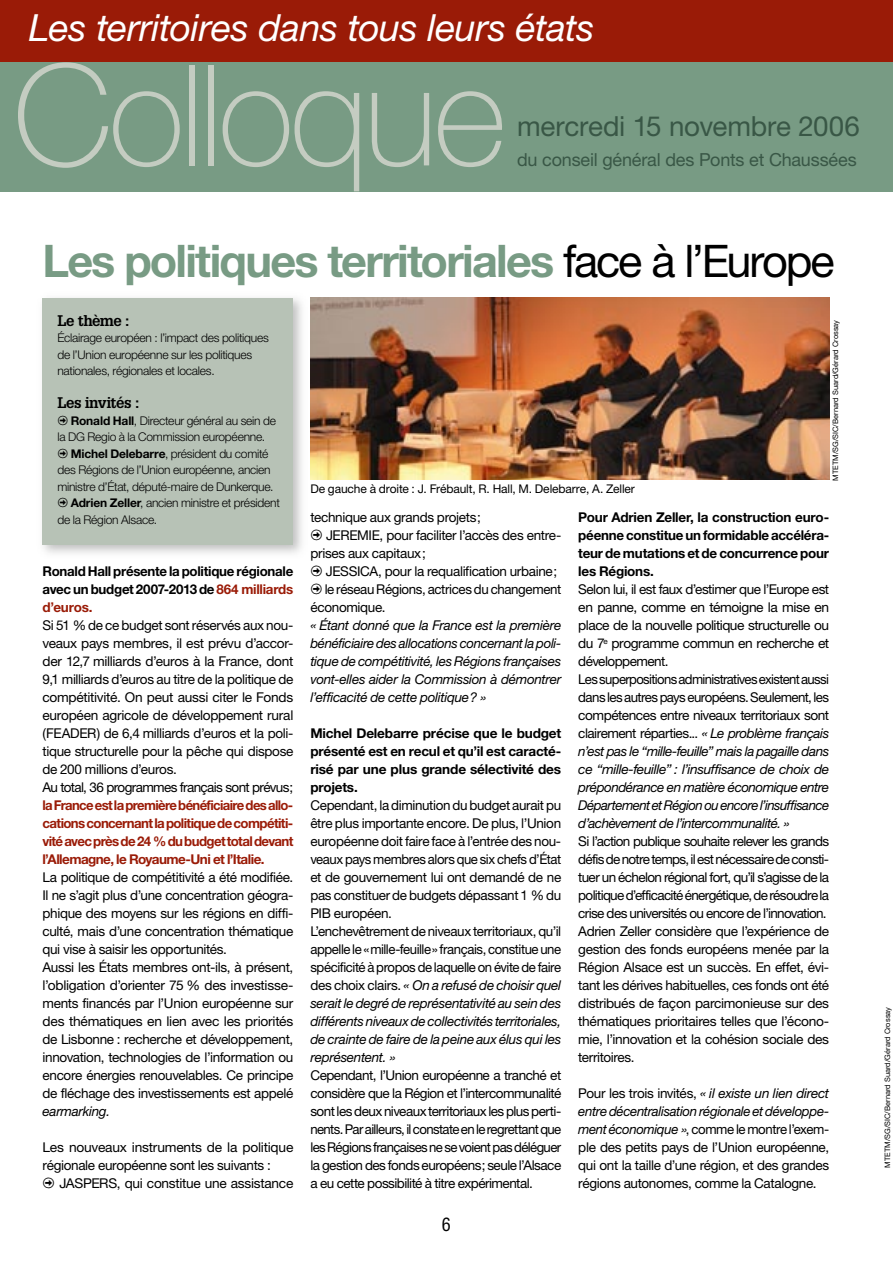
<style>
.page{position:relative;width:893px;height:1263px;background:#fff}
.page>*{position:absolute;margin:0;border:0;box-sizing:border-box;transform-origin:0 0}
.t1{font:100 141px "Helvetica Neue";letter-spacing:-.03em;color:#c4ccc1}
.t2{font:700 45px "Helvetica Neue";letter-spacing:-.04em;color:#789b84}
.t3{font:italic 37.5px "Helvetica Neue";letter-spacing:-.015em;color:#fff}
.t4{font:27.75px "Helvetica Neue";letter-spacing:-.01em;color:#395746}
.t5{font:18px "Helvetica Neue";letter-spacing:-.01em;color:#395746}
.t6{font:condensed 18px "Helvetica";color:#000}
.t7{font:700 15px "Glypha";letter-spacing:-.03em;color:#000}
.t8{font:13.5px/18px "Helvetica Neue";letter-spacing:-.025em;color:#000}
.t9{font:700 13.5px/18px "Helvetica Neue";letter-spacing:-.015em;color:#000;text-align:justify}
.t10{font:italic 13.5px/18px "Helvetica Neue";letter-spacing:-.02em;color:#000;text-align:justify}
.t11{font:700 13.5px/18px "Helvetica Neue";letter-spacing:-.045em;color:#9a1b07;text-align:justify}
.t12{font:300 12px/16.5px "Helvetica Neue";letter-spacing:-.02em;color:#000}
.t13{font:12px "Helvetica Neue";letter-spacing:-.01em;color:#000}
.t14{font:7.5px "Helvetica Neue";color:#000}
.s1{font-weight:400;color:#000}
.s2{font-family:"Fleches Left Right";font-weight:400}
.s3{font-weight:700}
.s4{font-family:"Fleches Left Right"}
.s5{font-style:italic}
.s6{color:#9a1b07}
</style>
<div class="page">
<div style="left:43px;top:298px;width:250px;height:246px;background:#b7c2b6"></div>
<img style="left:310px;top:298px;width:519px;height:181px">
<div style="left:0;top:0;width:893px;height:62px;background:#9a1b07"></div>
<div style="left:0;top:62px;width:893px;height:129px;background:#789b84"></div>
<h3 class="t3" style="left:29px;top:5px;width:567px">Les territoires dans tous leurs états</h3>
<h1 class="t1" style="left:13px;top:35px;width:495px">Colloque</h1>
<h3 class="t4" style="left:517px;top:109px;width:344px">mercredi 15 novembre 2006</h3>
<h3 class="t5" style="left:517px;top:149px;width:341px">du conseil général des Ponts et Chaussées</h3>
<h2 class="t2" style="left:43px;top:233px;width:794px">Les politiques territoriales <span class="s1">face à l’Europe</span></h2>
<p class="t14" style="left:831px;top:480px;width:162px;rotate:-90deg">MTETM/SG/SIC/Bernard Suard/Gérard Crossay</p>
<p class="t7" style="left:57px;top:311px;width:74px">Le thème :</p>
<p class="t12" style="left:57px;top:330px;width:213px">Éclairage européen : l’impact des politiques de l’Union européenne sur les politiques nationales, régionales et locales.</p>
<p class="t7" style="left:57px;top:394px;width:84px">Les invités :</p>
<p class="t12" style="left:57px;top:412px;width:224px"><span class="s2">h</span> <span class="s3">Ronald Hall</span>, Directeur général au sein de la DG Regio à la Commission européenne.<br><span class="s2">h</span> <span class="s3">Michel Delebarre</span>, président du comité des Régions de l’Union européenne, ancien ministre d’État, député-maire de Dunkerque. <span class="s2">h</span> <span class="s3">Adrien Zeller</span>, ancien ministre et président de la Région Alsace.</p>
<p class="t13" style="left:310px;top:481px;width:326px">De gauche à droite : J. Frébault, R. Hall, M. Delebarre, A. Zeller</p>
<p class="t8" style="left:310px;top:508px;width:252px">technique aux grands projets ;<br><span class="s4">h</span> JEREMIE, pour faciliter l’accès des entre&shy;prises aux capitaux ;<br><span class="s4">h</span> JESSICA, pour la requalification urbaine ; <span class="s4">h</span> le réseau Régions, actrices du changement économique.</p>
<p class="t10" style="left:310px;top:616px;width:252px">« Étant donné que la France est la première bénéficiaire des allocations concernant la poli&shy;tique de compétitivité, les Régions françaises vont-elles aider la Commission à démontrer l’efficacité de cette politique ? »</p>
<p class="t9" style="left:310px;top:724px;width:252px">Michel Delebarre précise que le budget présenté est en recul et qu’il est caracté&shy;risé par une plus grande sélectivité des projets.</p>
<p class="t8" style="left:310px;top:796px;width:252px">Cependant, la diminution du budget aurait pu être plus importante encore. De plus, l’Union européenne doit faire face à l’entrée des nou&shy;veaux pays membres alors que six chefs d’État et de gouvernement lui ont demandé de ne pas constituer de budgets dépassant 1 % du PIB européen.<br>L’enchevêtrement de niveaux territoriaux, qu’il appelle le « mille-feuille » français, constitue une spécificité à propos de laquelle on évite de faire des choix clairs. <span class="s5">« On a refusé de choisir quel serait le degré de représentativité au sein des différents niveaux de collectivités territoriales, de crainte de faire de la peine aux élus qui les représentent. »</span></p>
<p class="t8" style="left:310px;top:1066px;width:252px;text-align:justify">Cependant, l’Union européenne a tranché et considère que la Région et l’intercommunalité sont les deux niveaux territoriaux les plus perti&shy;nents. Par ailleurs, il constate en le regrettant que les Régions françaises ne se voient pas déléguer la gestion des fonds européens ; seule l’Alsace a eu cette possibilité à titre expérimental.</p>
<p class="t9" style="left:578px;top:508px;width:252px">Pour Adrien Zeller, la construction euro&shy;péenne constitue un formidable accéléra&shy;teur de mutations et de concurrence pour les Régions.</p>
<p class="t8" style="left:578px;top:580px;width:252px">Selon lui, il est faux d’estimer que l’Europe est en panne, comme en témoigne la mise en place de la nouvelle politique structurelle ou du 7<sup>e</sup> programme commun en recherche et développement.<br>Les superpositions administratives existent aussi dans les autres pays européens. Seulement, les compétences entre niveaux territoriaux sont clairement réparties... <span class="s5">« Le problème français n’est pas le “mille-feuille” mais la pagaille dans ce “mille-feuille” : l’insuffisance de choix de prépondérance en matière économique entre Département et Région ou encore l’insuffisance d’achèvement de l’intercommunalité. »</span></p>
<p class="t8" style="left:578px;top:832px;width:252px">Si l’action publique souhaite relever les grands défis de notre temps, il est nécessaire de consti&shy;tuer un échelon régional fort, qu’il s’agisse de la politique d’efficacité énergétique, de résoudre la crise des universités ou encore de l’innovation.<br>Adrien Zeller considère que l’expérience de gestion des fonds européens menée par la Région Alsace est un succès. En effet, évi&shy;tant les dérives habituelles, ces fonds ont été distribués de façon parcimonieuse sur des thématiques prioritaires telles que l’écono&shy;mie, l’innovation et la cohésion sociale des territoires.</p>
<p class="t8" style="left:578px;top:1084px;width:252px;text-align:justify">Pour les trois invités, <span class="s5">« il existe un lien direct entre décentralisation régionale et développe&shy;ment économique »</span>, comme le montre l’exem&shy;ple des petits pays de l’Union européenne, qui ont la taille d’une région, et des grandes régions autonomes, comme la Catalogne.</p>
<p class="t9" style="left:43px;top:562px;width:252px">Ronald Hall présente la politique régionale avec un budget 2007-2013 de <span class="s6">864 milliards d’euros.</span></p>
<p class="t8" style="left:43px;top:616px;width:252px">Si 51 % de ce budget sont réservés aux nou&shy;veaux pays membres, il est prévu d’accor&shy;der 12,7 milliards d’euros à la France, dont 9,1 milliards d’euros au titre de la politique de compétitivité. On peut aussi citer le Fonds européen agricole de développement rural (FEADER) de 6,4 milliards d’euros et la poli&shy;tique structurelle pour la pêche qui dispose de 200 millions d’euros.<br>Au total, 36 programmes français sont prévus ;</p>
<p class="t11" style="left:43px;top:796px;width:252px">la France est la première bénéficiaire des allo&shy;cations concernant la politique de compétiti&shy;vité avec près de 24 % du budget total devant l’Allemagne, le Royaume-Uni et l’Italie.</p>
<p class="t8" style="left:43px;top:868px;width:252px">La politique de compétitivité a été modifiée.<br>Il ne s’agit plus d’une concentration géogra&shy;phique des moyens sur les régions en diffi&shy;culté, mais d’une concentration thématique qui vise à saisir les opportunités.<br>Aussi les États membres ont-ils, à présent, l’obligation d’orienter 75 % des investisse&shy;ments financés par l’Union européenne sur des thématiques en lien avec les priorités de Lisbonne : recherche et développement, innovation, technologies de l’information ou encore énergies renouvelables. Ce principe de fléchage des investissements est appelé</p>
<p class="t10" style="left:43px;top:1102px;width:69px">earmarking.</p>
<p class="t8" style="left:43px;top:1138px;width:252px">Les nouveaux instruments de la politique régionale européenne sont les suivants :<br><span class="s4">h</span> JASPERS, qui constitue une assistance</p>
<h3 class="t6" style="left:442px;top:1213px;width:10px">6</h3>
<p class="t14" style="left:883px;top:1167px;width:162px;rotate:-90deg">MTETM/SG/SIC/Bernard Suard/Gérard Crossay</p>
</div>
